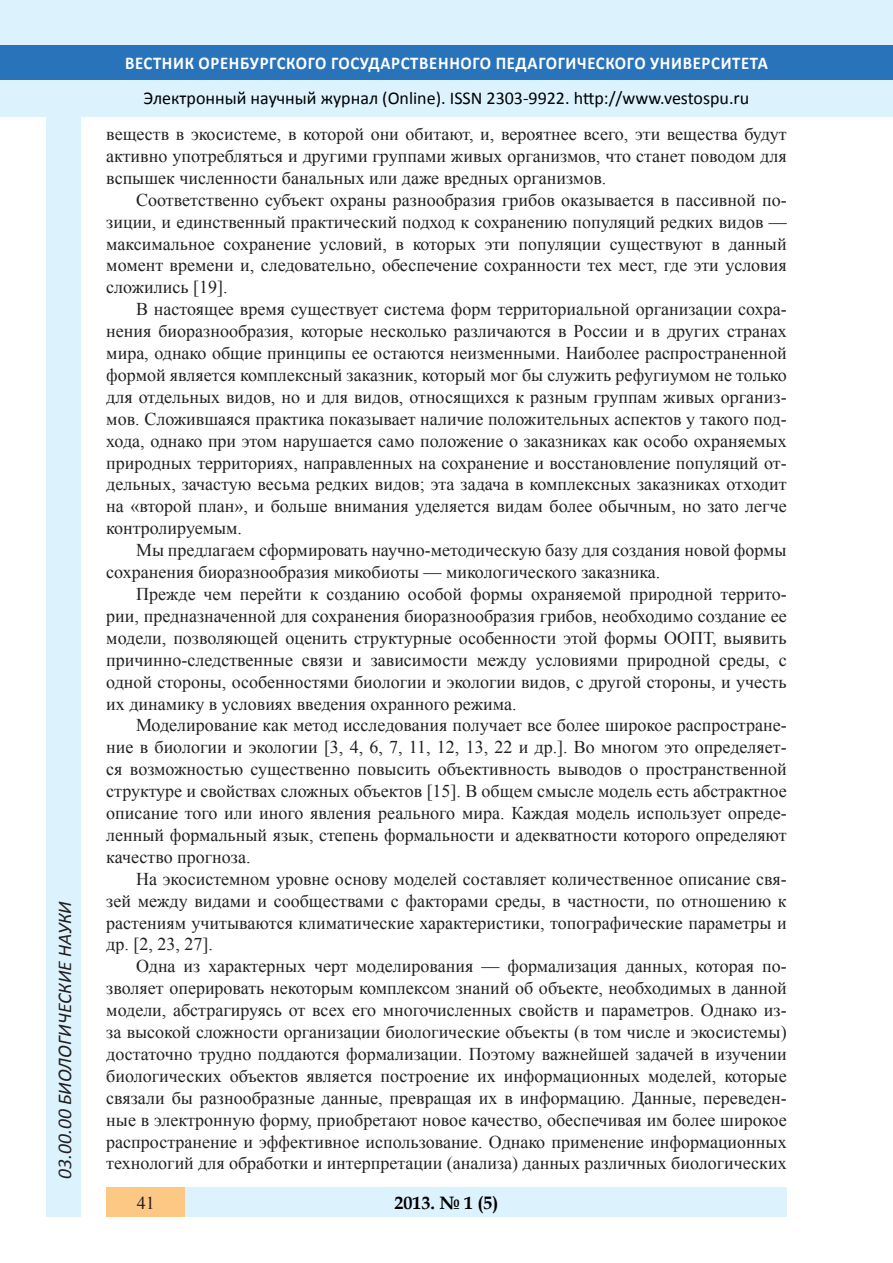
<style>
.page{position:relative;width:893px;height:1263px;background:#fff}
.page>*{position:absolute;margin:0;border:0;box-sizing:border-box;transform-origin:0 0}
.t1{font:italic 19.5px "Calibri";color:#231f20}
.Стиль2{font:18px/21.9px "Times New Roman";color:#231f20;text-align:justify}
.t2{font:18px "Calibri";color:#000}
.t3{font:700 18px "Calibri";letter-spacing:.04em;color:#fff;scale:.93 1}
.t4{font:700 18px "Book Antiqua";color:#000}
</style>
<div class="page">
<div style="left:0;top:0;width:893px;height:116px;background:#dcf2fc"></div>
<div style="left:0;top:45px;width:893px;height:34px;background:#2873ba"></div>
<div style="left:47px;top:116px;width:34px;height:1101px;background:#dcf2fc"></div>
<div style="left:106px;top:1188px;width:681px;height:29px;background:#dcf2fc"></div>
<div style="left:106px;top:1188px;width:79px;height:29px;background:#fdc784"></div>
<p class="t1" style="left:51px;top:1179px;width:279px;rotate:-90deg">03.00.00 БИОЛОГИЧЕСКИЕ НАУКИ</p>
<p class="t3" style="left:125px;top:51px;width:693px">ВЕСТНИК ОРЕНБУРГСКОГО ГОСУДАРСТВЕННОГО ПЕДАГОГИЧЕСКОГО УНИВЕРСИТЕТА</p>
<p class="t2" style="left:144px;top:86px;width:607px">Электронный научный журнал (Online). ISSN 2303-9922. http://www.vestospu.ru</p>
<p class="Стиль2" style="left:106px;top:123px;width:682px">веществ в экосистеме, в которой они обитают, и, вероятнее всего, эти вещества будут активно употребляться и другими группами живых организмов, что станет поводом для вспышек численности банальных или даже вредных организмов.</p>
<p class="Стиль2" style="left:106px;top:188px;width:682px;text-indent:30px">Соответственно субъект охраны разнообразия грибов оказывается в пассивной по&shy;зиции, и единственный практический подход к сохранению популяций редких видов — максимальное сохранение условий, в которых эти популяции существуют в данный момент времени и, следовательно, обеспечение сохранности тех мест, где эти условия сложились [19].</p>
<p class="Стиль2" style="left:106px;top:298px;width:682px;text-indent:30px">В настоящее время существует система форм территориальной организации сохра&shy;нения биоразнообразия, которые несколько различаются в России и в других странах мира, однако общие принципы ее остаются неизменными. Наиболее распространенной формой является комплексный заказник, который мог бы служить рефугиумом не только для отдельных видов, но и для видов, относящихся к разным группам живых организ&shy;мов. Сложившаяся практика показывает наличие положительных аспектов у такого под&shy;хода, однако при этом нарушается само положение о заказниках как особо охраняемых природных территориях, направленных на сохранение и восстановление популяций от&shy;дельных, зачастую весьма редких видов; эта задача в комплексных заказниках отходит на «второй план», и больше внимания уделяется видам более обычным, но зато легче контролируемым.</p>
<p class="Стиль2" style="left:106px;top:539px;width:682px;text-indent:30px">Мы предлагаем сформировать научно-методическую базу для создания новой формы сохранения биоразнообразия микобиоты — микологического заказника.</p>
<p class="Стиль2" style="left:106px;top:583px;width:682px;text-indent:30px">Прежде чем перейти к созданию особой формы охраняемой природной террито&shy;рии, предназначенной для сохранения биоразнообразия грибов, необходимо создание ее модели, позволяющей оценить структурные особенности этой формы ООПТ, выявить причинно-следственные связи и зависимости между условиями природной среды, с одной стороны, особенностями биологии и экологии видов, с другой стороны, и учесть их динамику в условиях введения охранного режима.</p>
<p class="Стиль2" style="left:106px;top:714px;width:682px;text-indent:30px">Моделирование как метод исследования получает все более широкое распростране&shy;ние в биологии и экологии [3, 4, 6, 7, 11, 12, 13, 22 и др.]. Во многом это определяет&shy;ся возможностью существенно повысить объективность выводов о пространственной структуре и свойствах сложных объектов [15]. В общем смысле модель есть абстрактное описание того или иного явления реального мира. Каждая модель использует опреде&shy;ленный формальный язык, степень формальности и адекватности которого определяют качество прогноза.</p>
<p class="Стиль2" style="left:106px;top:867px;width:682px;text-indent:30px">На экосистемном уровне основу моделей составляет количественное описание свя&shy;зей между видами и сообществами с факторами среды, в частности, по отношению к растениям учитываются климатические характеристики, топографические параметры и др. [2, 23, 27].</p>
<p class="Стиль2" style="left:106px;top:955px;width:682px;text-indent:30px">Одна из характерных черт моделирования — формализация данных, которая по&shy;зволяет оперировать некоторым комплексом знаний об объекте, необходимых в данной модели, абстрагируясь от всех его многочисленных свойств и параметров. Однако из&shy;за высокой сложности организации биологические объекты (в том числе и экосистемы) достаточно трудно поддаются формализации. Поэтому важнейшей задачей в изучении биологических объектов является построение их информационных моделей, которые связали бы разнообразные данные, превращая их в информацию. Данные, переведен&shy;ные в электронную форму, приобретают новое качество, обеспечивая им более широкое распространение и эффективное использование. Однако применение информационных технологий для обработки и интерпретации (анализа) данных различных биологических</p>
<p class="Стиль2" style="left:137px;top:1191px;width:19px">41</p>
<p class="t4" style="left:394px;top:1190px;width:106px">2013. № 1 (5)</p>
</div>
